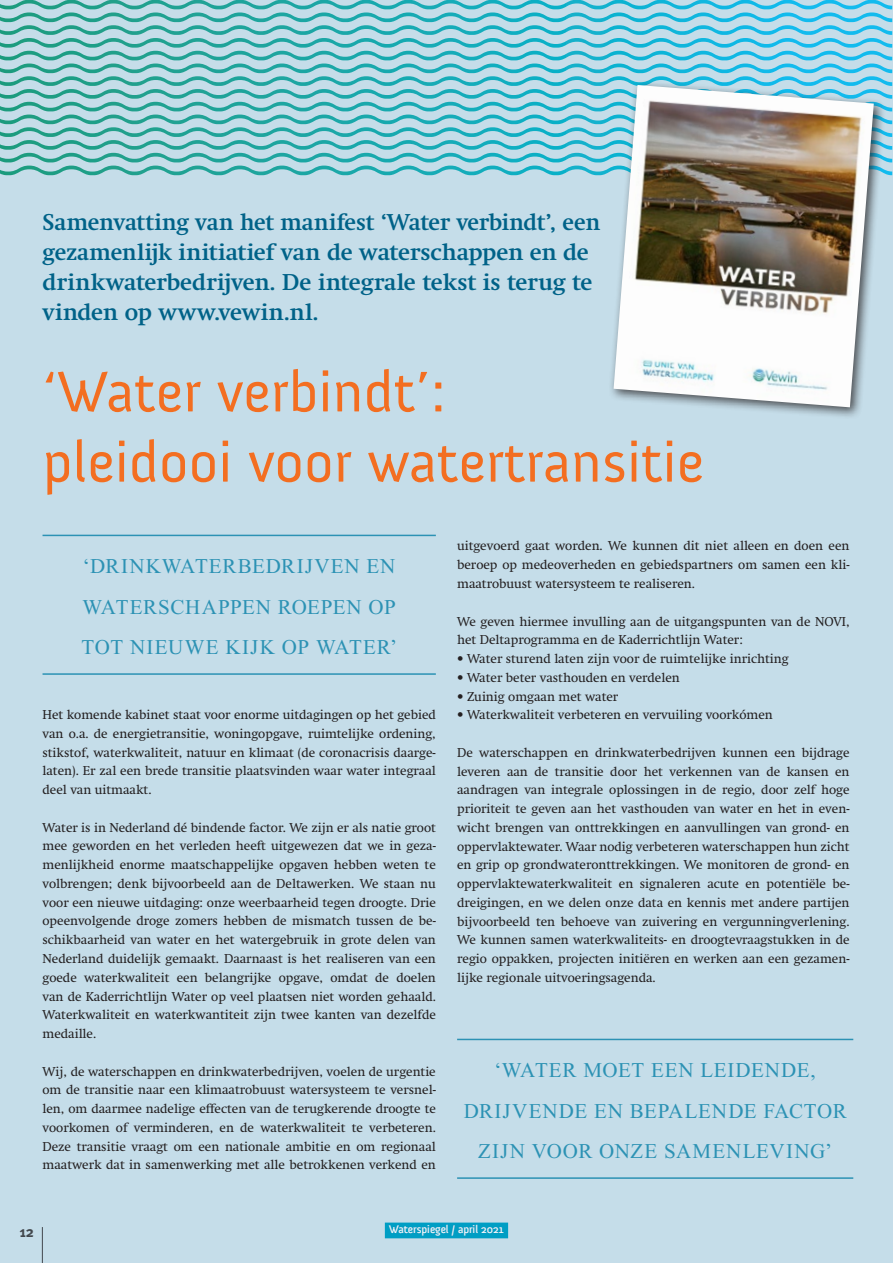
<style>
.page{position:relative;width:893px;height:1263px;background:#c5dde9}
.page>*{position:absolute;margin:0;border:0;box-sizing:border-box;transform-origin:0 0}
.t1{font:58.5px/70.2px "Anivers";color:#f36e21}
.t2{font:700 22.5px/30px "Swift";letter-spacing:-.005em;color:#006288}
.t3{font:21px/40.5px "Times New Roman";letter-spacing:.03em;color:#2c92b4;text-align:justify}
.t4{font:700 15px "Meta Plus";color:#231f20}
.t5{font:12.75px/18.8px "Swift";color:#231f20;text-align:justify}
.t6{font:11.25px "Anivers";color:#fff}
</style>
<div class="page">
<hr style="left:43px;top:535px;width:393px;height:1px;background:#2c92b4">
<hr style="left:43px;top:673px;width:393px;height:2px;background:#2c92b4">
<hr style="left:457px;top:1039px;width:396px;height:1px;background:#2c92b4">
<hr style="left:457px;top:1177px;width:396px;height:2px;background:#2c92b4">
<svg style="left:0;top:0;width:892px;height:175px"></svg>
<div style="left:608px;top:79px;width:278px;height:340px;background:#231f20;opacity:.75"></div>
<img style="left:614px;top:85px;width:260px;height:322px">
<h2 class="t2" style="left:43px;top:207px;width:559px">Samenvatting van het manifest ‘Water verbindt’, een gezamenlijk initiatief van de waterschappen en de drinkwaterbedrijven. De integrale tekst is terug te vinden op www.vewin.nl.</h2>
<h1 class="t1" style="left:43px;top:357px;width:663px">‘Water verbindt’:<br>pleidooi voor watertransitie</h1>
<h3 class="t3" style="left:81px;top:546px;width:317px">‘DRINKWATERBEDRIJVEN EN WATERSCHAPPEN ROEPEN OP TOT NIEUWE KIJK OP WATER’</h3>
<p class="t5" style="left:43px;top:705px;width:395px">Het komende kabinet staat voor enorme uitdagingen op het gebied van o.a. de energietransitie, woningopgave, ruimtelijke ordening, stikstof, waterkwaliteit, natuur en klimaat (de coronacrisis daarge&shy;laten). Er zal een brede transitie plaatsvinden waar water integraal deel van uitmaakt.</p>
<p class="t5" style="left:43px;top:818px;width:395px">Water is in Nederland dé bindende factor. We zijn er als natie groot mee geworden en het verleden heeft uitgewezen dat we in geza&shy;menlijkheid enorme maatschappelijke opgaven hebben weten te volbrengen; denk bijvoorbeeld aan de Deltawerken. We staan nu voor een nieuwe uitdaging: onze weerbaarheid tegen droogte. Drie opeenvolgende droge zomers hebben de mismatch tussen de be&shy;schikbaarheid van water en het watergebruik in grote delen van Nederland duidelijk gemaakt. Daarnaast is het realiseren van een goede waterkwaliteit een belangrijke opgave, omdat de doelen van de Kaderrichtlijn Water op veel plaatsen niet worden gehaald.<br>Waterkwaliteit en waterkwantiteit zijn twee kanten van dezelfde medaille.</p>
<p class="t5" style="left:43px;top:1062px;width:395px">Wij, de waterschappen en drinkwaterbedrijven, voelen de urgentie om de transitie naar een klimaatrobuust watersysteem te versnel&shy;len, om daarmee nadelige effecten van de terugkerende droogte te voorkomen of verminderen, en de waterkwaliteit te verbeteren.<br>Deze transitie vraagt om een nationale ambitie en om regionaal maatwerk dat in samenwerking met alle betrokkenen verkend en</p>
<p class="t5" style="left:457px;top:537px;width:394px">uitgevoerd gaat worden. We kunnen dit niet alleen en doen een beroep op medeoverheden en gebiedspartners om samen een kli&shy;maatrobuust watersysteem te realiseren.</p>
<p class="t5" style="left:457px;top:612px;width:394px">We geven hiermee invulling aan de uitgangspunten van de NOVI, het Deltaprogramma en de Kaderrichtlijn Water:</p>
<p class="t5" style="left:457px;top:649px;width:333px">• Water sturend laten zijn voor de ruimtelijke inrichting</p>
<p class="t5" style="left:457px;top:668px;width:224px">• Water beter vasthouden en verdelen</p>
<p class="t5" style="left:457px;top:687px;width:163px">• Zuinig omgaan met water</p>
<p class="t5" style="left:457px;top:706px;width:317px">• Waterkwaliteit verbeteren en vervuiling voorkómen</p>
<p class="t5" style="left:457px;top:743px;width:394px">De waterschappen en drinkwaterbedrijven kunnen een bijdrage leveren aan de transitie door het verkennen van de kansen en aandragen van integrale oplossingen in de regio, door zelf hoge prioriteit te geven aan het vasthouden van water en het in even&shy;wicht brengen van onttrekkingen en aanvullingen van grond- en oppervlaktewater. Waar nodig verbeteren waterschappen hun zicht en grip op grondwateronttrekkingen. We monitoren de grond- en oppervlaktewaterkwaliteit en signaleren acute en potentiële be&shy;dreigingen, en we delen onze data en kennis met andere partijen bijvoorbeeld ten behoeve van zuivering en vergunningverlening.<br>We kunnen samen waterkwaliteits- en droogtevraagstukken in de regio oppakken, projecten initiëren en werken aan een gezamen&shy;lijke regionale uitvoeringsagenda.</p>
<h3 class="t3" style="left:464px;top:1050px;width:385px;text-align:center">‘WATER MOET EEN LEIDENDE,<br>DRIJVENDE EN BEPALENDE FACTOR<br>ZIJN VOOR ONZE SAMENLEVING’</h3>
<p class="t4" style="left:20px;top:1223px;width:16px">12</p>
<p class="t6" style="left:389px;top:1223px;width:116px">Waterspiegel / april 2021</p>
</div>
